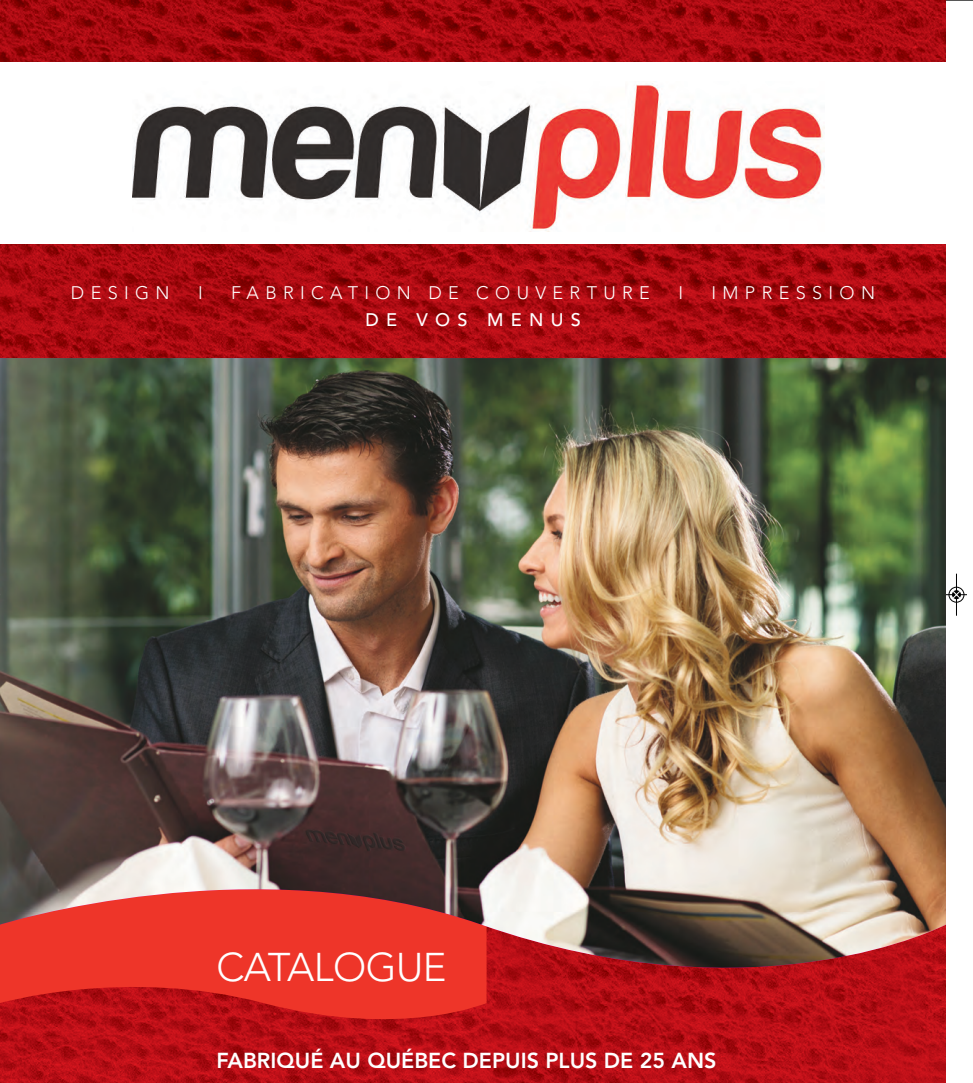
<style>
.page{position:relative;width:973px;height:1083px;background:#fff}
.page>*{position:absolute;margin:0;border:0;box-sizing:border-box;transform-origin:0 0}
.t1{font:300 39.75px "Avenir";letter-spacing:-.015em;color:#fff}
.t2{font:800 21.45px "Avenir";color:#fff}
.t3{font:300 18.15px "Avenir";letter-spacing:.35em;color:#fff}
.t4{font:500 18.15px "Avenir";letter-spacing:.4em;color:#fff}
</style>
<div class="page">
<img style="left:0;top:0;width:945px;height:1082px">
<svg style="left:0;top:1021px;width:486px;height:17px"></svg>
<svg style="left:0;top:967px;width:945px;height:54px"></svg>
<img style="left:0;top:358px;width:945px;height:609px">
<div style="left:0;top:62px;width:945px;height:182px;background:#fff"></div>
<img style="left:132px;top:83px;width:692px;height:148px">
<svg style="left:945px;top:0;width:27px;height:1px"></svg>
<hr style="left:0;top:573px;width:1px;height:42px;background:#000">
<div style="left:948px;top:586px;width:16px;height:16px;border:1px solid #fff;border-radius:50%"></div>
<hr style="left:955px;top:573px;width:1px;height:42px;background:#000">
<div style="left:948px;top:586px;width:15px;height:16px;border:1px solid #000;border-radius:50%"></div>
<svg style="left:945px;top:590px;width:21px;height:8px"></svg>
<p class="t3" style="left:71px;top:285px;width:100px">DESIGN</p>
<p class="t3" style="left:198px;top:285px;width:6px">I</p>
<p class="t3" style="left:231px;top:285px;width:420px">FABRICATION DE COUVERTURE</p>
<p class="t3" style="left:678px;top:285px;width:6px">I</p>
<p class="t3" style="left:711px;top:285px;width:165px">IMPRESSION</p>
<p class="t4" style="left:365px;top:312px;width:217px">DE VOS MENUS</p>
<h1 class="t1" style="left:216px;top:950px;width:231px">CATALOGUE</h1>
<p class="t2" style="left:216px;top:1051px;width:501px">FABRIQUÉ AU QUÉBEC DEPUIS PLUS DE 25 ANS</p>
</div>
